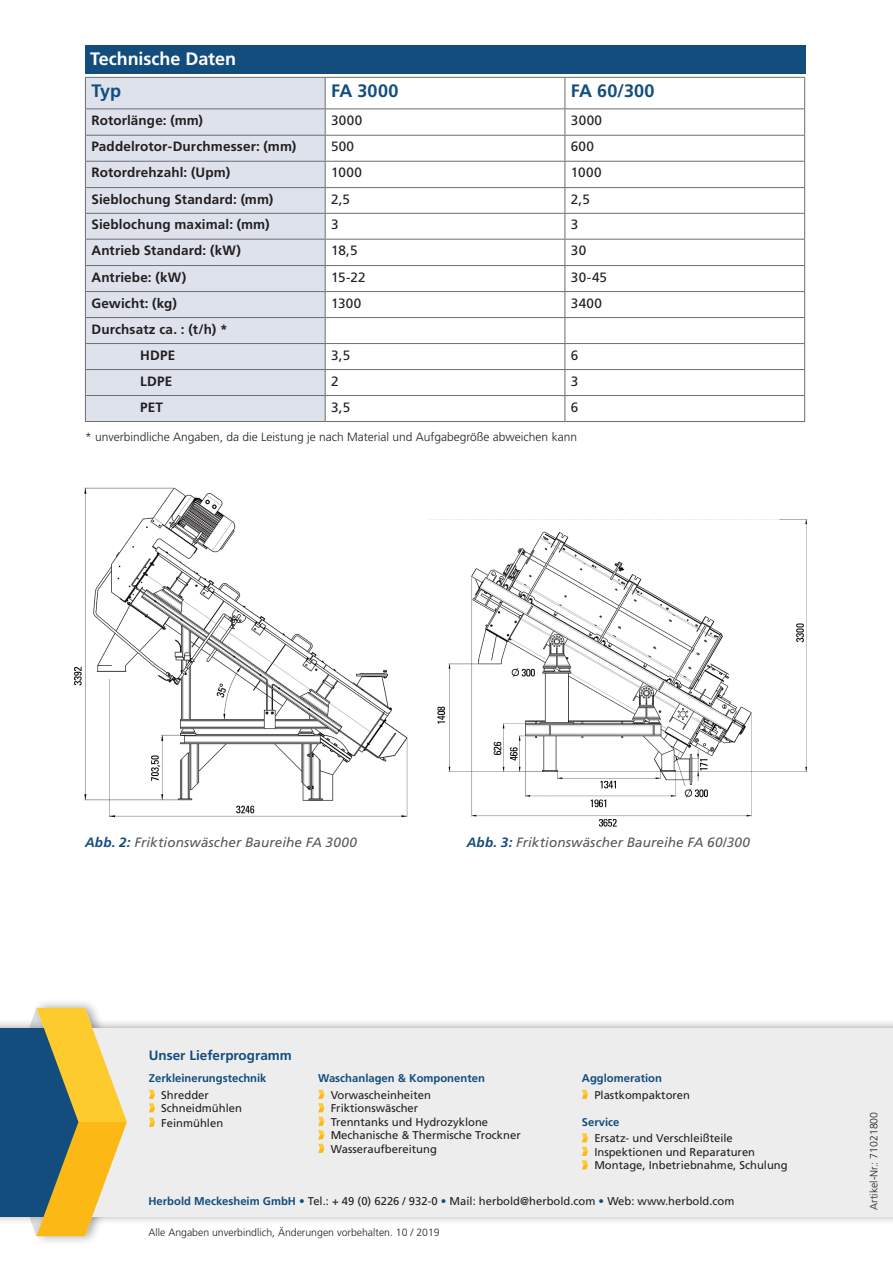
<style>
.page{position:relative;width:893px;height:1263px;background:#fff}
.page>*{position:absolute;margin:0;border:0;box-sizing:border-box;transform-origin:0 0}
.t1{font:700 18px "Frutiger LT Pro";letter-spacing:.005em;color:#134d7e}
.t2{font:700 18px "Frutiger LT Pro";letter-spacing:-.005em;color:#fff}
.t3{font:700 13.5px/26px "Frutiger LT Pro";letter-spacing:.01em;color:#231f20;text-align:center}
.t4{font:italic 13.5px "Frutiger LT Pro";letter-spacing:.01em;color:#57585a}
.t5{font:13.5px "Frutiger LT Pro";letter-spacing:.02em;color:#231f20}
.t6{font:700 13.5px "Frutiger LT Pro";color:#134d7e}
.t7{font:300 12px "Frutiger LT Pro";color:#231f20}
.t8{font:11.25px/13.5px "Frutiger LT Pro";color:#231f20}
.t9{font:700 11.25px "Frutiger LT Pro";color:#134d7e}
.t10{font:300 10.5px "Frutiger LT Pro";color:#231f20}
.s1{font-family:"Frutiger LT Std";font-weight:700;color:#134d7e}
.s2{font-weight:700;color:#134d7e}
.s3{color:#134d7e}
</style>
<div class="page">
<div style="left:32px;top:998px;width:108px;height:133px;background:#231f20;opacity:.4"></div>
<div style="left:32px;top:1113px;width:108px;height:132px;background:#231f20;opacity:.4"></div>
<div style="left:0;top:1018px;width:893px;height:207px;background:#231f20;opacity:.4"></div>
<div style="left:85px;top:1028px;width:808px;height:188px;background:#ededee"></div>
<svg style="left:149px;top:1090px;width:6px;height:22px"></svg>
<svg style="left:149px;top:1118px;width:6px;height:9px"></svg>
<svg style="left:318px;top:1090px;width:6px;height:63px"></svg>
<svg style="left:582px;top:1090px;width:6px;height:9px"></svg>
<svg style="left:582px;top:1133px;width:6px;height:36px"></svg>
<svg style="left:0;top:1008px;width:127px;height:228px"></svg>
<img style="left:429px;top:519px;width:379px;height:308px">
<img style="left:74px;top:487px;width:334px;height:331px">
<div style="left:86px;top:78px;width:239px;height:343px;background:#dee2ec"></div>
<hr style="left:85px;top:77px;width:240px;height:1px;background:#6c6d70">
<hr style="left:85px;top:78px;width:1px;height:30px;background:#6c6d70">
<hr style="left:325px;top:77px;width:240px;height:1px;background:#6c6d70">
<hr style="left:325px;top:78px;width:1px;height:30px;background:#6c6d70">
<hr style="left:565px;top:77px;width:240px;height:1px;background:#6c6d70">
<hr style="left:565px;top:78px;width:1px;height:30px;background:#6c6d70">
<hr style="left:804px;top:78px;width:1px;height:30px;background:#6c6d70">
<hr style="left:85px;top:108px;width:240px;height:1px;background:#6c6d70">
<hr style="left:325px;top:108px;width:240px;height:1px;background:#6c6d70">
<hr style="left:565px;top:108px;width:240px;height:1px;background:#6c6d70">
<hr style="left:85px;top:135px;width:240px;height:1px;background:#6c6d70">
<hr style="left:325px;top:135px;width:240px;height:1px;background:#6c6d70">
<hr style="left:565px;top:135px;width:240px;height:1px;background:#6c6d70">
<hr style="left:85px;top:161px;width:240px;height:1px;background:#6c6d70">
<hr style="left:325px;top:161px;width:240px;height:1px;background:#6c6d70">
<hr style="left:565px;top:161px;width:240px;height:1px;background:#6c6d70">
<hr style="left:85px;top:187px;width:240px;height:1px;background:#6c6d70">
<hr style="left:325px;top:187px;width:240px;height:1px;background:#6c6d70">
<hr style="left:565px;top:187px;width:240px;height:1px;background:#6c6d70">
<hr style="left:85px;top:213px;width:240px;height:1px;background:#6c6d70">
<hr style="left:325px;top:213px;width:240px;height:1px;background:#6c6d70">
<hr style="left:565px;top:213px;width:240px;height:1px;background:#6c6d70">
<hr style="left:85px;top:239px;width:240px;height:1px;background:#6c6d70">
<hr style="left:325px;top:239px;width:240px;height:1px;background:#6c6d70">
<hr style="left:565px;top:239px;width:240px;height:1px;background:#6c6d70">
<hr style="left:85px;top:265px;width:240px;height:1px;background:#6c6d70">
<hr style="left:325px;top:265px;width:240px;height:1px;background:#6c6d70">
<hr style="left:565px;top:265px;width:240px;height:1px;background:#6c6d70">
<hr style="left:85px;top:291px;width:240px;height:1px;background:#6c6d70">
<hr style="left:325px;top:291px;width:240px;height:1px;background:#6c6d70">
<hr style="left:565px;top:291px;width:240px;height:1px;background:#6c6d70">
<hr style="left:85px;top:317px;width:240px;height:1px;background:#6c6d70">
<hr style="left:325px;top:317px;width:240px;height:1px;background:#6c6d70">
<hr style="left:565px;top:317px;width:240px;height:1px;background:#6c6d70">
<hr style="left:85px;top:343px;width:240px;height:1px;background:#6c6d70">
<hr style="left:325px;top:343px;width:240px;height:1px;background:#6c6d70">
<hr style="left:565px;top:343px;width:240px;height:1px;background:#6c6d70">
<hr style="left:85px;top:369px;width:240px;height:1px;background:#6c6d70">
<hr style="left:325px;top:369px;width:240px;height:1px;background:#6c6d70">
<hr style="left:565px;top:369px;width:240px;height:1px;background:#6c6d70">
<hr style="left:85px;top:395px;width:240px;height:1px;background:#6c6d70">
<svg style="left:85px;top:109px;width:1px;height:312px"></svg>
<hr style="left:325px;top:395px;width:240px;height:1px;background:#6c6d70">
<svg style="left:325px;top:109px;width:1px;height:312px"></svg>
<hr style="left:565px;top:395px;width:240px;height:1px;background:#6c6d70">
<svg style="left:565px;top:109px;width:1px;height:312px"></svg>
<svg style="left:804px;top:109px;width:1px;height:312px"></svg>
<hr style="left:85px;top:421px;width:240px;height:1px;background:#6c6d70">
<hr style="left:325px;top:421px;width:240px;height:1px;background:#6c6d70">
<hr style="left:565px;top:421px;width:240px;height:1px;background:#6c6d70">
<div style="left:85px;top:45px;width:720px;height:29px;background:#134d7e"></div>
<h1 class="t2" style="left:90px;top:48px;width:148px">Technische Daten</h1>
<h1 class="t1" style="left:91px;top:80px;width:31px">Typ</h1>
<h1 class="t1" style="left:331px;top:80px;width:69px">FA 3000</h1>
<h1 class="t1" style="left:571px;top:80px;width:85px">FA 60/300</h1>
<p class="t3" style="left:91px;top:107px;width:113px">Rotorlänge: (mm)</p>
<p class="t5" style="left:331px;top:112px;width:33px">3000</p>
<p class="t5" style="left:571px;top:112px;width:33px">3000</p>
<p class="t3" style="left:91px;top:134px;width:206px">Paddelrotor-Durchmesser: (mm)</p>
<p class="t5" style="left:331px;top:139px;width:24px">500</p>
<p class="t5" style="left:571px;top:139px;width:24px">600</p>
<p class="t3" style="left:91px;top:160px;width:140px">Rotordrehzahl: (Upm)</p>
<p class="t5" style="left:331px;top:165px;width:32px">1000</p>
<p class="t5" style="left:571px;top:165px;width:32px">1000</p>
<p class="t3" style="left:91px;top:186px;width:183px">Sieblochung Standard: (mm)</p>
<p class="t5" style="left:331px;top:191px;width:20px">2,5</p>
<p class="t5" style="left:571px;top:191px;width:20px">2,5</p>
<p class="t3" style="left:91px;top:212px;width:180px">Sieblochung maximal: (mm)</p>
<p class="t5" style="left:331px;top:217px;width:9px">3</p>
<p class="t5" style="left:571px;top:217px;width:9px">3</p>
<p class="t3" style="left:91px;top:238px;width:151px">Antrieb Standard: (kW)</p>
<p class="t5" style="left:331px;top:243px;width:28px">18,5</p>
<p class="t5" style="left:571px;top:243px;width:17px">30</p>
<p class="t3" style="left:91px;top:264px;width:96px">Antriebe: (kW)</p>
<p class="t5" style="left:331px;top:269px;width:36px">15-22</p>
<p class="t5" style="left:571px;top:269px;width:38px">30-45</p>
<p class="t3" style="left:91px;top:290px;width:87px">Gewicht: (kg)</p>
<p class="t5" style="left:331px;top:295px;width:32px">1300</p>
<p class="t5" style="left:571px;top:295px;width:33px">3400</p>
<p class="t3" style="left:91px;top:316px;width:138px">Durchsatz ca. : (t/h) *<br>HDPE</p>
<p class="t5" style="left:331px;top:347px;width:21px">3,5</p>
<p class="t5" style="left:571px;top:347px;width:9px">6</p>
<p class="t3" style="left:140px;top:368px;width:34px">LDPE</p>
<p class="t5" style="left:331px;top:373px;width:9px">2</p>
<p class="t5" style="left:571px;top:373px;width:9px">3</p>
<p class="t3" style="left:140px;top:394px;width:24px">PET</p>
<p class="t5" style="left:331px;top:399px;width:21px">3,5</p>
<p class="t5" style="left:571px;top:399px;width:9px">6</p>
<p class="t7" style="left:85px;top:430px;width:493px">* unverbindliche Angaben, da die Leistung je nach Material und Aufgabegröße abweichen kann</p>
<p class="t4" style="left:85px;top:834px;width:273px"><span class="s1">Abb. 2:</span> Friktionswäscher Baureihe FA 3000</p>
<p class="t4" style="left:467px;top:834px;width:285px"><span class="s1">Abb. 3:</span> Friktionswäscher Baureihe FA 60/300</p>
<p class="t6" style="left:149px;top:1047px;width:145px">Unser Lieferprogramm</p>
<p class="t9" style="left:149px;top:1072px;width:119px">Zerkleinerungstechnik</p>
<p class="t8" style="left:161px;top:1088px;width:82px;line-height:14px">Shredder<br>Schneidmühlen<br>Feinmühlen</p>
<p class="t9" style="left:318px;top:1072px;width:168px">Waschanlagen &amp; Komponenten</p>
<p class="t8" style="left:331px;top:1088px;width:192px">Vorwascheinheiten<br>Friktionswäscher<br>Trenntanks und Hydrozyklone<br>Mechanische &amp; Thermische Trockner<br>Wasseraufbereitung</p>
<p class="t9" style="left:582px;top:1072px;width:82px">Agglomeration</p>
<p class="t8" style="left:594px;top:1088px;width:97px">Plastkompaktoren</p>
<p class="t9" style="left:582px;top:1115px;width:39px">Service</p>
<p class="t8" style="left:594px;top:1132px;width:195px">Ersatz- und Verschleißteile<br>Inspektionen und Reparaturen<br>Montage, Inbetriebnahme, Schulung</p>
<p class="t8" style="left:148px;top:1194px;width:587px"><span class="s2">Herbold Meckesheim GmbH</span> <span class="s3">•</span> Tel.: + 49 (0) 6226 / 932-0 <span class="s3">•</span> Mail: herbold@herbold.com <span class="s3">•</span> Web: www.herbold.com</p>
<p class="t10" style="left:148px;top:1226px;width:293px">Alle Angaben unverbindlich, Änderungen vorbehalten. 10 / 2019</p>
<p class="t10" style="left:868px;top:1209px;width:99px;rotate:-90deg">Artikel-Nr.: 71021800</p>
</div>
